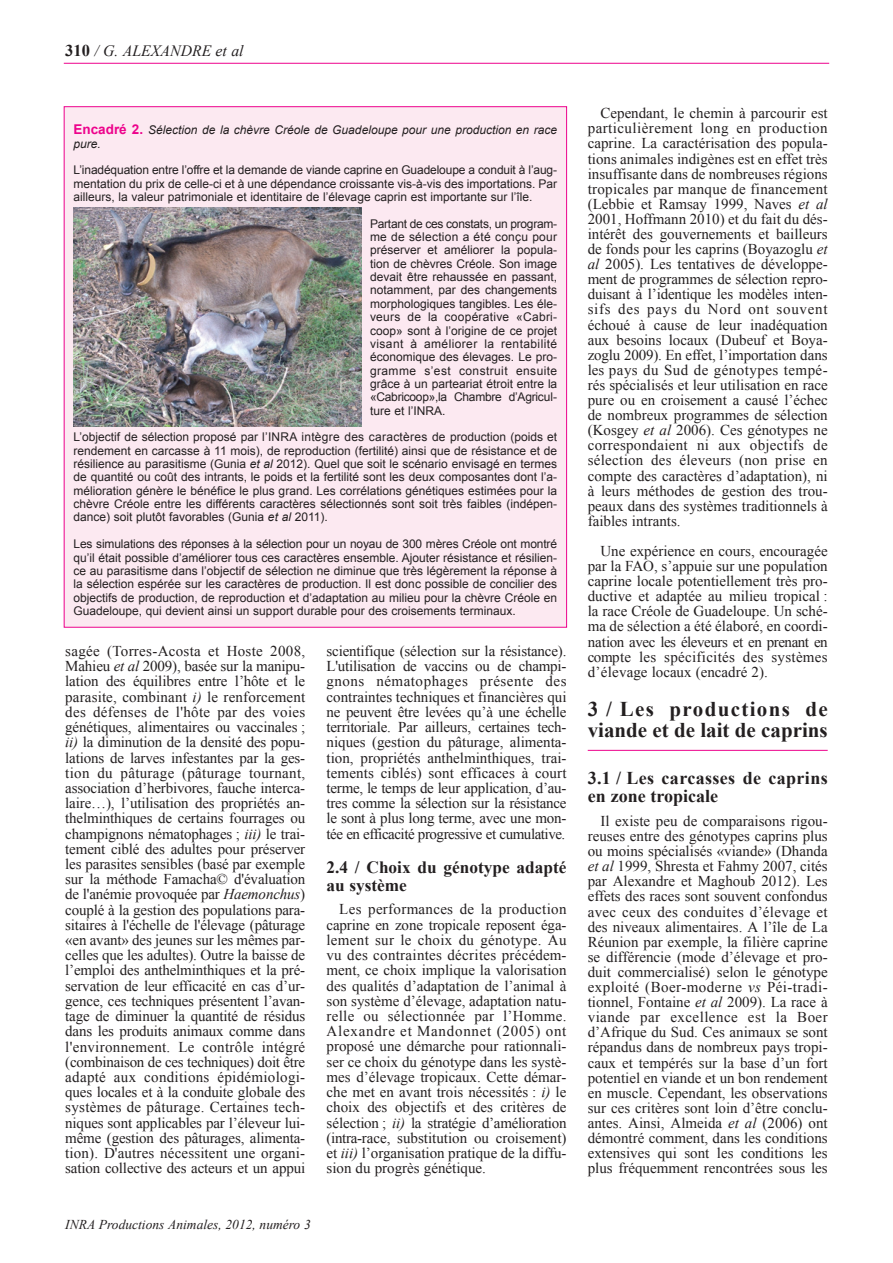
<style>
.page{position:relative;width:893px;height:1263px;background:#fff}
.page>*{position:absolute;margin:0;border:0;box-sizing:border-box;transform-origin:0 0}
.t1{font:700 21px/21.1px "Times New Roman";color:#231f20}
.t2{font:700 18px/18.1px "Times New Roman";letter-spacing:.02em;color:#231f20}
.t3{font:700 17.25px/17.4px "Times New Roman";color:#231f20}
.t4{font:italic 15.75px "Times New Roman";color:#231f20}
.t5{font:15px/15.1px "Times New Roman";color:#231f20;text-align:justify}
.t6{font:italic 13.5px "Times New Roman";color:#231f20}
.t7{font:12px/13.4px "Arial";color:#231f20;text-align:justify}
.t8{font:italic 12px/13.4px "Arial";color:#231f20}
.s1{font-weight:700;font-style:normal;font-size:16.5px}
.s2{font-weight:700;font-style:normal;font-size:13.5px;color:#ed028c}
.s3{font-style:italic}
</style>
<div class="page">
<hr style="left:588px;top:750px;width:240px;height:1px;background:#ed028c">
<hr style="left:64px;top:63px;width:765px;height:1px;background:#ed028c">
<div style="left:65px;top:107px;width:501px;height:520px;background:#fce9f1"></div>
<img style="left:74px;top:208px;width:287px;height:218px">
<p class="t4" style="left:65px;top:42px;width:180px"><span class="s1">310</span> / G. ALEXANDRE et al</p>
<p class="t8" style="left:74px;top:123px;width:485px"><span class="s2">Encadré 2.</span> Sélection de la chèvre Créole de Guadeloupe pour une production en race pure.</p>
<p class="t7" style="left:74px;top:163px;width:485px">L’inadéquation entre l’offre et la demande de viande caprine en Guadeloupe a conduit à l’aug&shy;mentation du prix de celle-ci et à une dépendance croissante vis-à-vis des importations. Par ailleurs, la valeur patrimoniale et identitaire de l’élevage caprin est importante sur l’île.</p>
<p class="t7" style="left:370px;top:217px;width:189px">Partant de ces constats, un program&shy;me de sélection a été conçu pour préserver et améliorer la popula&shy;tion de chèvres Créole. Son image devait être rehaussée en passant, notamment, par des changements morphologiques tangibles. Les éle&shy;veurs de la coopérative «Cabri&shy;coop» sont à l’origine de ce projet visant à améliorer la rentabilité économique des élevages. Le pro&shy;gramme s’est construit ensuite grâce à un parteariat étroit entre la «Cabricoop»,la Chambre d’Agricul&shy;ture et l’INRA.</p>
<p class="t7" style="left:74px;top:430px;width:485px">L’objectif de sélection proposé par l’INRA intègre des caractères de production (poids et rendement en carcasse à 11 mois), de reproduction (fertilité) ainsi que de résistance et de résilience au parasitisme (Gunia <span class="s3">et al</span> 2012). Quel que soit le scénario envisagé en termes de quantité ou coût des intrants, le poids et la fertilité sont les deux composantes dont l’a&shy;mélioration génère le bénéfice le plus grand. Les corrélations génétiques estimées pour la chèvre Créole entre les différents caractères sélectionnés sont soit très faibles (indépen&shy;dance) soit plutôt favorables (Gunia <span class="s3">et al</span> 2011).</p>
<p class="t7" style="left:74px;top:537px;width:485px">Les simulations des réponses à la sélection pour un noyau de 300 mères Créole ont montré qu’il était possible d’améliorer tous ces caractères ensemble. Ajouter résistance et résilien&shy;ce au parasitisme dans l’objectif de sélection ne diminue que très légèrement la réponse à la sélection espérée sur les caractères de production. Il est donc possible de concilier des objectifs de production, de reproduction et d’adaptation au milieu pour la chèvre Créole en Guadeloupe, qui devient ainsi un support durable pour des croisements terminaux.</p>
<p class="t5" style="left:65px;top:643px;width:241px">sagée (Torres-Acosta et Hoste 2008, Mahieu <span class="s3">et al</span> 2009), basée sur la manipu&shy;lation des équilibres entre l’hôte et le parasite, combinant <span class="s3">i)</span> le renforcement des défenses de l'hôte par des voies génétiques, alimentaires ou vaccinales ; <span class="s3">ii)</span> la diminution de la densité des popu&shy;lations de larves infestantes par la ges&shy;tion du pâturage (pâturage tournant, association d’herbivores, fauche interca&shy;laire…), l’utilisation des propriétés an&shy;thelminthiques de certains fourrages ou champignons nématophages ; <span class="s3">iii)</span> le trai&shy;tement ciblé des adultes pour préserver les parasites sensibles (basé par exemple sur la méthode Famacha© d'évaluation de l'anémie provoquée par <span class="s3">Haemonchus</span>) couplé à la gestion des populations para&shy;sitaires à l'échelle de l'élevage (pâturage «en avant» des jeunes sur les mêmes par&shy;celles que les adultes). Outre la baisse de l’emploi des anthelminthiques et la pré&shy;servation de leur efficacité en cas d’ur&shy;gence, ces techniques présentent l’avan&shy;tage de diminuer la quantité de résidus dans les produits animaux comme dans l'environnement. Le contrôle intégré (combinaison de ces techniques) doit être adapté aux conditions épidémiologi&shy;ques locales et à la conduite globale des systèmes de pâturage. Certaines tech&shy;niques sont applicables par l’éleveur lui&shy;même (gestion des pâturages, alimenta&shy;tion). D'autres nécessitent une organi&shy;sation collective des acteurs et un appui</p>
<p class="t5" style="left:326px;top:643px;width:241px">scientifique (sélection sur la résistance).<br>L'utilisation de vaccins ou de champi&shy;gnons nématophages présente des contraintes techniques et financières qui ne peuvent être levées qu’à une échelle territoriale. Par ailleurs, certaines tech&shy;niques (gestion du pâturage, alimenta&shy;tion, propriétés anthelminthiques, trai&shy;tements ciblés) sont efficaces à court terme, le temps de leur application, d’au&shy;tres comme la sélection sur la résistance le sont à plus long terme, avec une mon&shy;tée en efficacité progressive et cumulative.</p>
<p class="t3" style="left:326px;top:859px;width:241px">2.4 / Choix du génotype adapté au système</p>
<p class="t5" style="left:326px;top:902px;width:241px;text-indent:13px">Les performances de la production caprine en zone tropicale reposent éga&shy;lement sur le choix du génotype. Au vu des contraintes décrites précédem&shy;ment, ce choix implique la valorisation des qualités d’adaptation de l’animal à son système d’élevage, adaptation natu&shy;relle ou sélectionnée par l’Homme.<br>Alexandre et Mandonnet (2005) ont proposé une démarche pour rationnali&shy;ser ce choix du génotype dans les systè&shy;mes d’élevage tropicaux. Cette démar&shy;che met en avant trois nécessités : <span class="s3">i)</span> le choix des objectifs et des critères de sélection ; <span class="s3">ii)</span> la stratégie d’amélioration (intra-race, substitution ou croisement) et <span class="s3">iii)</span> l’organisation pratique de la diffu&shy;sion du progrès génétique.</p>
<p class="t6" style="left:65px;top:1217px;width:247px">INRA Productions Animales, 2012, numéro 3</p>
<p class="t5" style="left:588px;top:106px;width:241px;text-indent:13px">Cependant, le chemin à parcourir est particulièrement long en production caprine. La caractérisation des popula&shy;tions animales indigènes est en effet très insuffisante dans de nombreuses régions tropicales par manque de financement (Lebbie et Ramsay 1999, Naves <span class="s3">et al </span>2001, Hoffmann 2010) et du fait du dés&shy;intérêt des gouvernements et bailleurs de fonds pour les caprins (Boyazoglu <span class="s3">et al</span> 2005). Les tentatives de développe&shy;ment de programmes de sélection repro&shy;duisant à l’identique les modèles inten&shy;sifs des pays du Nord ont souvent échoué à cause de leur inadéquation aux besoins locaux (Dubeuf et Boya&shy;zoglu 2009). En effet, l’importation dans les pays du Sud de génotypes tempé&shy;rés spécialisés et leur utilisation en race pure ou en croisement a causé l’échec de nombreux programmes de sélection (Kosgey <span class="s3">et al</span> 2006). Ces génotypes ne correspondaient ni aux objectifs de sélection des éleveurs (non prise en compte des caractères d’adaptation), ni à leurs méthodes de gestion des trou&shy;peaux dans des systèmes traditionnels à faibles intrants.</p>
<p class="t5" style="left:588px;top:543px;width:242px;text-indent:13px">Une expérience en cours, encouragée par la FAO, s’appuie sur une population caprine locale potentiellement très pro&shy;ductive et adaptée au milieu tropical : la race Créole de Guadeloupe. Un sché&shy;ma de sélection a été élaboré, en coordi&shy;nation avec les éleveurs et en prenant en compte les spécificités des systèmes d’élevage locaux (encadré 2).</p>
<p class="t1" style="left:588px;top:698px;width:241px">3 / Les productions de viande et de lait de caprins</p>
<p class="t2" style="left:588px;top:769px;width:241px">3.1 / Les carcasses de caprins en zone tropicale</p>
<p class="t5" style="left:588px;top:813px;width:241px;text-indent:13px">Il existe peu de comparaisons rigou&shy;reuses entre des génotypes caprins plus ou moins spécialisés «viande» (Dhanda <span class="s3">et al</span> 1999, Shresta et Fahmy 2007, cités par Alexandre et Maghoub 2012). Les effets des races sont souvent confondus avec ceux des conduites d’élevage et des niveaux alimentaires. A l’île de La Réunion par exemple, la filière caprine se différencie (mode d’élevage et pro&shy;duit commercialisé) selon le génotype exploité (Boer-moderne <span class="s3">vs</span> Péi-tradi&shy;tionnel, Fontaine <span class="s3">et al</span> 2009). La race à viande par excellence est la Boer d’Afrique du Sud. Ces animaux se sont répandus dans de nombreux pays tropi&shy;caux et tempérés sur la base d’un fort potentiel en viande et un bon rendement en muscle. Cependant, les observations sur ces critères sont loin d’être conclu&shy;antes. Ainsi, Almeida <span class="s3">et al</span> (2006) ont démontré comment, dans les conditions extensives qui sont les conditions les plus fréquemment rencontrées sous les</p>
</div>
